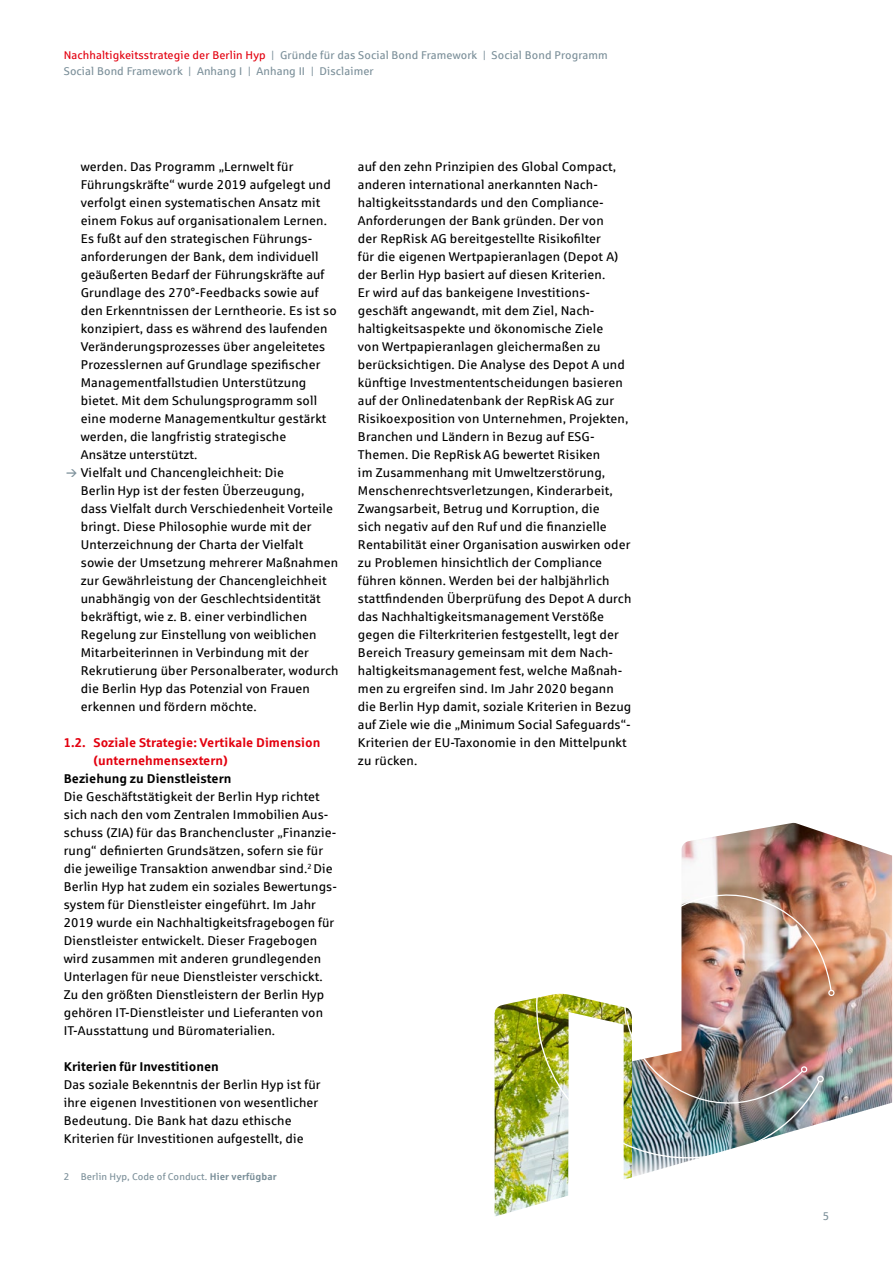
<style>
.page{position:relative;width:893px;height:1263px;background:#fff}
.page>*{position:absolute;margin:0;border:0;box-sizing:border-box;transform-origin:0 0}
.t1{font:12.75px/18px "Sparkasse Rg";letter-spacing:.01em;color:#000}
.t2{font:700 12.75px/18px "Sparkasse Rg";color:#e3000f}
.t3{font:700 12.75px "Sparkasse Rg";color:#000}
.t4{font:11.25px/15.8px "Sparkasse Rg";letter-spacing:.01em;color:#7c909a}
.t5{font:9.75px "Sparkasse Rg";letter-spacing:.01em;color:#7c909a}
.s1{color:#e3000f}
.s2{font-weight:700}
</style>
<div class="page">
<img style="left:681px;top:823px;width:211px;height:279px">
<img style="left:494px;top:999px;width:33px;height:103px">
<img style="left:527px;top:857px;width:294px;height:245px">
<div style="left:660px;top:855px;width:7px;height:7px;border:1px solid #fff;border-radius:50%"></div>
<img style="left:611px;top:881px;width:221px;height:221px">
<svg style="left:828px;top:988px;width:8px;height:9px"></svg>
<svg style="left:800px;top:1065px;width:9px;height:9px"></svg>
<img style="left:494px;top:1102px;width:398px;height:114px">
<p class="t4" style="left:64px;top:47px;width:546px"><span class="s1">Nachhaltigkeitsstrategie der Berlin Hyp</span> | Gründe für das Social Bond Framework | Social Bond Programm<br>Social Bond Framework | Anhang I | Anhang II | Disclaimer</p>
<p class="t1" style="left:81px;top:157px;width:259px">werden. Das Programm „Lernwelt für Führungskräfte“ wurde 2019 aufgelegt und verfolgt einen systematischen Ansatz mit einem Fokus auf organisationalem Lernen.<br>Es fußt auf den strategischen Führungs&shy;anforderungen der Bank, dem individuell geäußerten Bedarf der Führungskräfte auf Grundlage des 270°-Feedbacks sowie auf den Erkenntnissen der Lerntheorie. Es ist so konzipiert, dass es während des laufenden Veränderungsprozesses über angeleitetes Prozesslernen auf Grundlage spezifischer Managementfallstudien Unterstützung bietet. Mit dem Schulungsprogramm soll eine moderne Managementkultur gestärkt werden, die langfristig strategische<br>Ansätze unterstützt.<br>Vielfalt und Chancengleichheit: Die<br>Berlin Hyp ist der festen Überzeugung,<br>dass Vielfalt durch Verschiedenheit Vorteile bringt. Diese Philosophie wurde mit der Unterzeichnung der Charta der Vielfalt sowie der Umsetzung mehrerer Maßnahmen zur Gewährleistung der Chancengleichheit unabhängig von der Geschlechtsidentität bekräftigt, wie z. B. einer verbindlichen Regelung zur Einstellung von weiblichen Mitarbeiterinnen in Verbindung mit der Rekrutierung über Personalberater, wodurch die Berlin Hyp das Potenzial von Frauen erkennen und fördern möchte.</p>
<p class="t2" style="left:94px;top:733px;width:228px;text-indent:-30px">1.2. Soziale Strategie: Vertikale Dimension (unternehmensextern)</p>
<p class="t3" style="left:64px;top:771px;width:169px">Beziehung zu Dienstleistern</p>
<p class="t1" style="left:64px;top:787px;width:275px">Die Geschäftstätigkeit der Berlin Hyp richtet sich nach den vom Zentralen Immobilien Aus&shy;schuss (ZIA) für das Branchencluster „Finanzie&shy;rung“ definierten Grundsätzen, sofern sie für die jeweilige Transaktion anwendbar sind.<sup>2</sup> Die Berlin Hyp hat zudem ein soziales Bewertungs&shy;system für Dienstleister eingeführt. Im Jahr 2019 wurde ein Nachhaltigkeitsfragebogen für Dienstleister entwickelt. Dieser Fragebogen wird zusammen mit anderen grundlegenden Unterlagen für neue Dienstleister verschickt.<br>Zu den größten Dienstleistern der Berlin Hyp gehören IT-Dienstleister und Lieferanten von IT-Ausstattung und Büromaterialien.</p>
<p class="t3" style="left:64px;top:1059px;width:156px">Kriterien für Investitionen</p>
<p class="t1" style="left:64px;top:1075px;width:258px">Das soziale Bekenntnis der Berlin Hyp ist für ihre eigenen Investitionen von wesentlicher Bedeutung. Die Bank hat dazu ethische Kriterien für Investitionen aufgestellt, die</p>
<p class="t5" style="left:64px;top:1171px;width:214px">2 Berlin Hyp, Code of Conduct. <span class="s2">Hier verfügbar</span></p>
<p class="t1" style="left:358px;top:157px;width:275px">auf den zehn Prinzipien des Global Compact, anderen international anerkannten Nach&shy;haltigkeitsstandards und den Compliance-Anforderungen der Bank gründen. Der von<br>der RepRisk AG bereitgestellte Risikofilter<br>für die eigenen Wertpapieranlagen (Depot A) der Berlin Hyp basiert auf diesen Kriterien.<br>Er wird auf das bankeigene Investitions&shy;geschäft angewandt, mit dem Ziel, Nach&shy;haltigkeitsaspekte und ökonomische Ziele<br>von Wertpapieranlagen gleichermaßen zu berücksichtigen. Die Analyse des Depot A und künftige Investmententscheidungen basieren auf der Onlinedatenbank der RepRisk AG zur Risikoexposition von Unternehmen, Projekten, Branchen und Ländern in Bezug auf ESG-Themen. Die RepRisk AG bewertet Risiken<br>im Zusammenhang mit Umweltzerstörung, Menschenrechtsverletzungen, Kinderarbeit, Zwangsarbeit, Betrug und Korruption, die<br>sich negativ auf den Ruf und die finanzielle Rentabilität einer Organisation auswirken oder zu Problemen hinsichtlich der Compliance führen können. Werden bei der halbjährlich stattfindenden Überprüfung des Depot A durch das Nachhaltigkeitsmanagement Verstöße gegen die Filterkriterien festgestellt, legt der Bereich Treasury gemeinsam mit dem Nach&shy;haltigkeitsmanagement fest, welche Maßnah&shy;men zu ergreifen sind. Im Jahr 2020 begann die Berlin Hyp damit, soziale Kriterien in Bezug auf Ziele wie die „Minimum Social Safeguards“- Kriterien der EU-Taxonomie in den Mittelpunkt zu rücken.</p>
<p class="t4" style="left:823px;top:1208px;width:8px">5</p>
</div>
